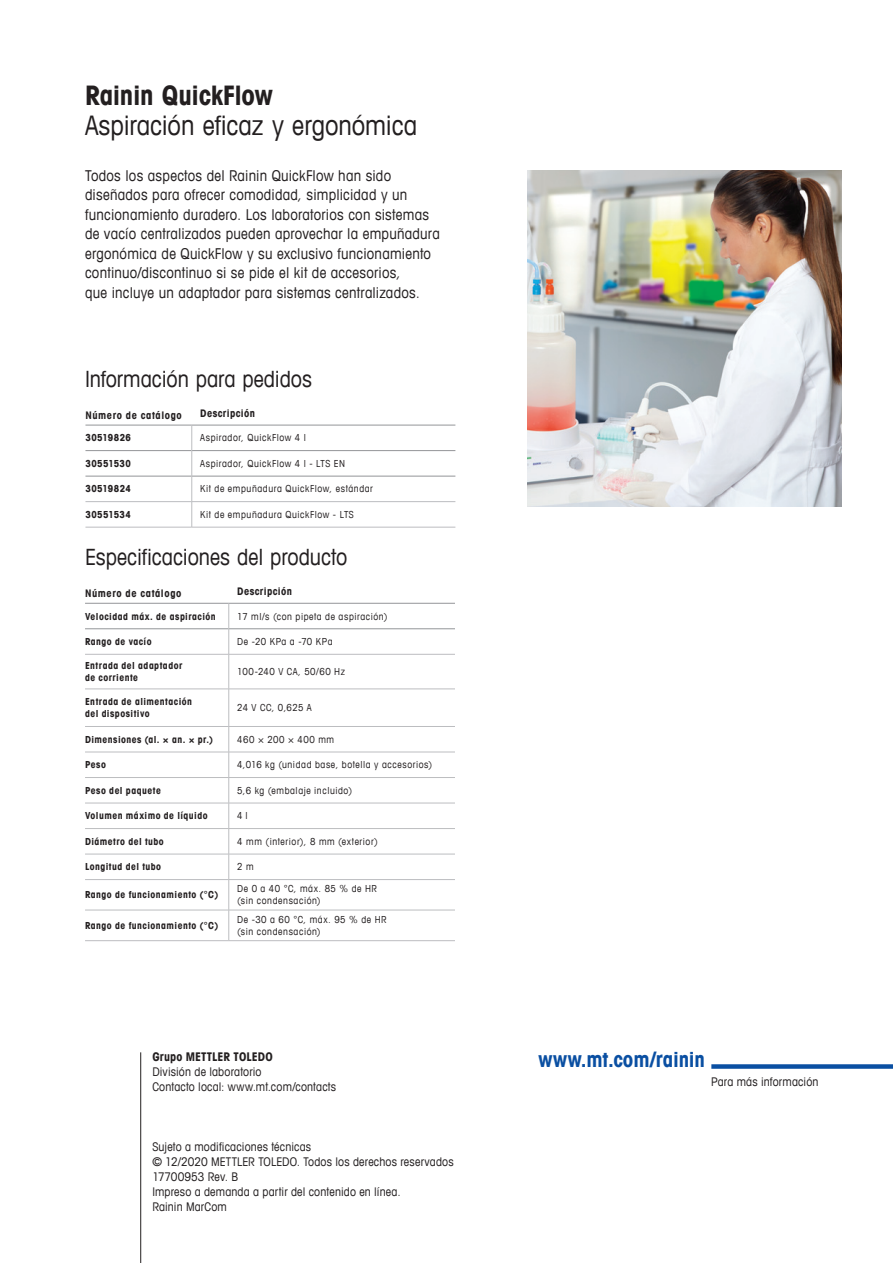
<style>
.page{position:relative;width:893px;height:1263px;background:#fff}
.page>*{position:absolute;margin:0;border:0;box-sizing:border-box;transform-origin:0 0}
._11_1_Description_10{font:condensed 27px "Avant Garde Com";letter-spacing:-.005em;color:#231f20}
._11_1_Description_10-2{font:700 condensed 27px "Avant Garde Com";letter-spacing:-.01em;color:#231f20}
._11_1_Description_10-3{font:condensed 22.5px "Avant Garde Com";letter-spacing:-.005em;color:#231f20}
.net_link{font:700 condensed 21px "Avant Garde Com";letter-spacing:-.01em;color:#0a4fa2}
.t1{font:condensed 15px/19.5px "Avant Garde Com";letter-spacing:.015em;color:#231f20}
._14_Captions_8_10{font:condensed 12px "Avant Garde Com";letter-spacing:.015em;color:#231f20}
._14_Captions_8_10-2{font:700 condensed 12px "Avant Garde Com";letter-spacing:.005em;color:#231f20}
.t2{font:700 condensed 10.5px "Avant Garde Com";letter-spacing:.05em;color:#231f20}
.t3{font:condensed 9.75px/12px "Avant Garde Com";letter-spacing:.06em;color:#231f20}
.t4{font:700 condensed 9.75px/12px "Avant Garde Com";letter-spacing:.05em;color:#231f20}
</style>
<div class="page">
<hr style="left:85px;top:689px;width:144px;height:1px;background:#bcbdc0">
<hr style="left:229px;top:689px;width:226px;height:1px;background:#bcbdc0">
<hr style="left:85px;top:726px;width:144px;height:1px;background:#bcbdc0">
<hr style="left:229px;top:726px;width:226px;height:1px;background:#bcbdc0">
<hr style="left:85px;top:752px;width:144px;height:1px;background:#bcbdc0">
<hr style="left:229px;top:752px;width:226px;height:1px;background:#bcbdc0">
<hr style="left:85px;top:777px;width:144px;height:1px;background:#bcbdc0">
<hr style="left:229px;top:777px;width:226px;height:1px;background:#bcbdc0">
<hr style="left:85px;top:803px;width:144px;height:1px;background:#bcbdc0">
<hr style="left:229px;top:803px;width:226px;height:1px;background:#bcbdc0">
<hr style="left:85px;top:828px;width:144px;height:1px;background:#bcbdc0">
<hr style="left:229px;top:828px;width:226px;height:1px;background:#bcbdc0">
<hr style="left:85px;top:854px;width:144px;height:1px;background:#bcbdc0">
<hr style="left:229px;top:854px;width:226px;height:1px;background:#bcbdc0">
<hr style="left:85px;top:879px;width:144px;height:1px;background:#bcbdc0">
<hr style="left:229px;top:879px;width:226px;height:1px;background:#bcbdc0">
<hr style="left:85px;top:910px;width:144px;height:1px;background:#bcbdc0">
<hr style="left:229px;top:910px;width:226px;height:1px;background:#bcbdc0">
<hr style="left:85px;top:940px;width:144px;height:1px;background:#bcbdc0">
<hr style="left:229px;top:940px;width:226px;height:1px;background:#bcbdc0">
<hr style="left:85px;top:628px;width:144px;height:1px;background:#939598">
<hr style="left:229px;top:628px;width:226px;height:1px;background:#939598">
<hr style="left:85px;top:654px;width:144px;height:1px;background:#bcbdc0">
<hr style="left:229px;top:654px;width:226px;height:1px;background:#bcbdc0">
<hr style="left:85px;top:603px;width:144px;height:1px;background:#939598">
<hr style="left:229px;top:603px;width:226px;height:1px;background:#939598">
<svg style="left:229px;top:604px;width:1px;height:50px"></svg>
<hr style="left:229px;top:654px;width:1px;height:35px;background:#bcbdc0">
<hr style="left:229px;top:689px;width:1px;height:37px;background:#bcbdc0">
<svg style="left:229px;top:727px;width:1px;height:152px"></svg>
<hr style="left:229px;top:880px;width:1px;height:30px;background:#bcbdc0">
<hr style="left:229px;top:910px;width:1px;height:30px;background:#bcbdc0">
<img style="left:527px;top:170px;width:315px;height:336px">
<hr style="left:85px;top:527px;width:107px;height:1px;background:#bcbdc0">
<hr style="left:192px;top:527px;width:263px;height:1px;background:#bcbdc0">
<hr style="left:85px;top:450px;width:107px;height:1px;background:#939598">
<hr style="left:192px;top:450px;width:263px;height:1px;background:#939598">
<hr style="left:85px;top:476px;width:107px;height:1px;background:#939598">
<hr style="left:192px;top:476px;width:263px;height:1px;background:#939598">
<hr style="left:85px;top:501px;width:107px;height:1px;background:#bcbdc0">
<hr style="left:192px;top:501px;width:263px;height:1px;background:#bcbdc0">
<hr style="left:85px;top:425px;width:107px;height:1px;background:#939598">
<hr style="left:192px;top:425px;width:263px;height:1px;background:#939598">
<svg style="left:192px;top:425px;width:1px;height:102px"></svg>
<div style="left:711px;top:1064px;width:182px;height:5px;background:#0a4fa2"></div>
<hr style="left:140px;top:1052px;width:1px;height:211px;background:#231f20">
<p class="_11_1_Description_10-2" style="left:85px;top:78px;width:189px">Rainin QuickFlow</p>
<p class="_11_1_Description_10" style="left:85px;top:108px;width:334px">Aspiración eficaz y ergonómica</p>
<p class="t1" style="left:85px;top:165px;width:356px">Todos los aspectos del Rainin QuickFlow han sido diseñados para ofrecer comodidad, simplicidad y un funcionamiento duradero. Los laboratorios con sistemas de vacío centralizados pueden aprovechar la empuñadura ergonómica de QuickFlow y su exclusivo funcionamiento continuo/discontinuo si se pide el kit de accesorios,<br>que incluye un adaptador para sistemas centralizados.</p>
<p class="_11_1_Description_10-3" style="left:85px;top:365px;width:229px">Información para pedidos</p>
<p class="t2" style="left:85px;top:408px;width:98px">Número de catálogo</p>
<p class="t2" style="left:200px;top:407px;width:56px">Descripción</p>
<p class="t4" style="left:85px;top:432px;width:47px">30519826</p>
<p class="t3" style="left:200px;top:432px;width:107px">Aspirador, QuickFlow 4 l</p>
<p class="t4" style="left:85px;top:457px;width:47px">30551530</p>
<p class="t3" style="left:200px;top:457px;width:146px">Aspirador, QuickFlow 4 l - LTS EN</p>
<p class="t4" style="left:85px;top:483px;width:47px">30519824</p>
<p class="t3" style="left:200px;top:483px;width:174px">Kit de empuñadura QuickFlow, estándar</p>
<p class="t4" style="left:85px;top:508px;width:47px">30551534</p>
<p class="t3" style="left:200px;top:508px;width:155px">Kit de empuñadura QuickFlow - LTS</p>
<p class="_11_1_Description_10-3" style="left:85px;top:543px;width:264px">Especificaciones del producto</p>
<p class="t2" style="left:85px;top:586px;width:98px">Número de catálogo</p>
<p class="t2" style="left:237px;top:585px;width:56px">Descripción</p>
<p class="t4" style="left:85px;top:610px;width:132px">Velocidad máx. de aspiración</p>
<p class="t3" style="left:237px;top:610px;width:152px">17 ml/s (con pipeta de aspiración)</p>
<p class="t4" style="left:85px;top:635px;width:68px">Rango de vacío</p>
<p class="t3" style="left:237px;top:635px;width:97px">De -20 KPa a -70 KPa</p>
<p class="t4" style="left:85px;top:659px;width:99px">Entrada del adaptador de corriente</p>
<p class="t3" style="left:237px;top:665px;width:109px">100-240 V CA, 50/60 Hz</p>
<p class="t4" style="left:85px;top:695px;width:108px">Entrada de alimentación del dispositivo</p>
<p class="t3" style="left:237px;top:701px;width:76px">24 V CC, 0,625 A</p>
<p class="t4" style="left:85px;top:733px;width:130px">Dimensiones (al. × an. × pr.)</p>
<p class="t3" style="left:237px;top:733px;width:98px">460 × 200 × 400 mm</p>
<p class="t4" style="left:85px;top:758px;width:22px">Peso</p>
<p class="t3" style="left:237px;top:758px;width:197px">4,016 kg (unidad base, botella y accesorios)</p>
<p class="t4" style="left:85px;top:784px;width:77px">Peso del paquete</p>
<p class="t3" style="left:237px;top:784px;width:116px">5,6 kg (embalaje incluido)</p>
<p class="t4" style="left:85px;top:809px;width:124px">Volumen máximo de líquido</p>
<p class="t3" style="left:237px;top:809px;width:12px">4 l</p>
<p class="t4" style="left:85px;top:835px;width:80px">Diámetro del tubo</p>
<p class="t3" style="left:237px;top:835px;width:142px">4 mm (interior), 8 mm (exterior)</p>
<p class="t4" style="left:85px;top:861px;width:78px">Longitud del tubo</p>
<p class="t3" style="left:237px;top:861px;width:18px">2 m</p>
<p class="t4" style="left:85px;top:888px;width:135px">Rango de funcionamiento (°C)</p>
<p class="t3" style="left:237px;top:883px;width:141px">De 0 a 40 °C, máx. 85 % de HR (sin condensación)</p>
<p class="t4" style="left:85px;top:919px;width:135px">Rango de funcionamiento (°C)</p>
<p class="t3" style="left:237px;top:913px;width:151px">De -30 a 60 °C, máx. 95 % de HR (sin condensación)</p>
<p class="_14_Captions_8_10-2" style="left:152px;top:1049px;width:122px">Grupo METTLER TOLEDO</p>
<p class="_14_Captions_8_10" style="left:152px;top:1064px;width:111px">División de laboratorio</p>
<p class="_14_Captions_8_10" style="left:152px;top:1079px;width:185px">Contacto local: www.mt.com/contacts</p>
<p class="_14_Captions_8_10" style="left:152px;top:1139px;width:160px">Sujeto a modificaciones técnicas</p>
<p class="_14_Captions_8_10" style="left:152px;top:1154px;width:303px">© 12/2020 METTLER TOLEDO. Todos los derechos reservados</p>
<p class="_14_Captions_8_10" style="left:152px;top:1169px;width:87px">17700953 Rev. B</p>
<p class="_14_Captions_8_10" style="left:152px;top:1184px;width:250px">Impreso a demanda a partir del contenido en línea.</p>
<p class="_14_Captions_8_10" style="left:152px;top:1199px;width:76px">Rainin MarCom</p>
<p class="net_link" style="left:539px;top:1046px;width:168px">www.mt.com/rainin</p>
<p class="_14_Captions_8_10" style="left:711px;top:1074px;width:109px">Para más información</p>
</div>
